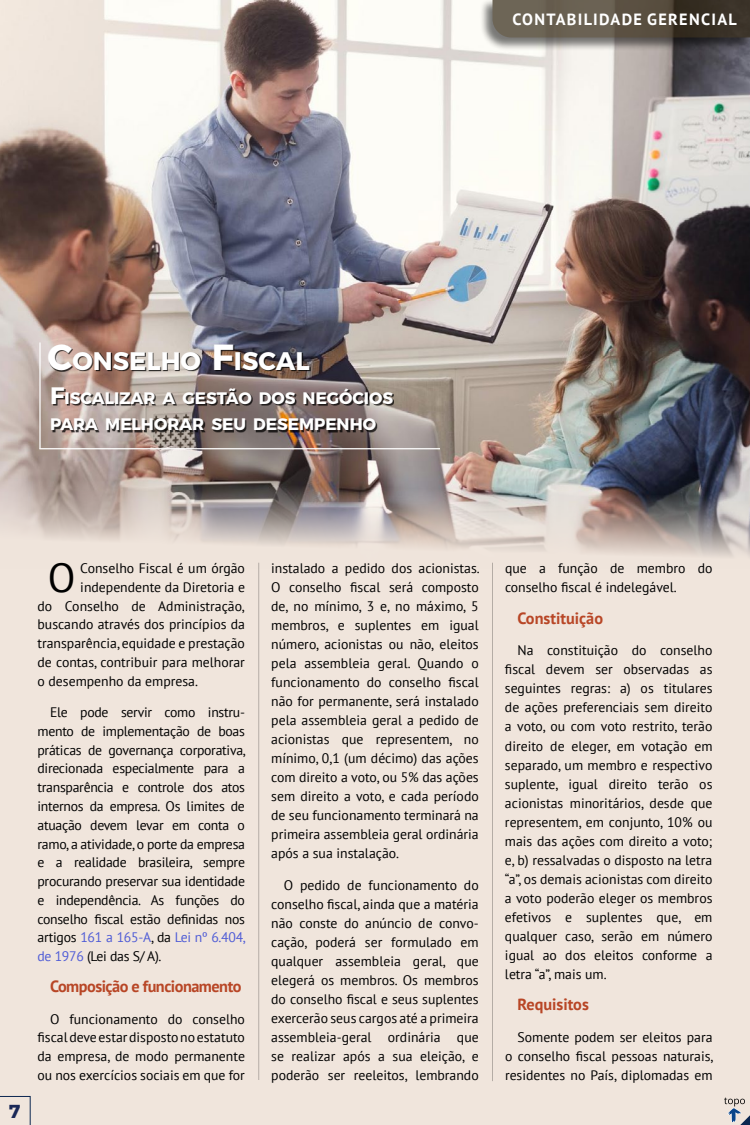
<style>
.page{position:relative;width:750px;height:1125px;background:#f0e5dc}
.page>*{position:absolute;margin:0;border:0;box-sizing:border-box;transform-origin:0 0}
.t1{font:40.5px "PT Sans";color:#000}
.t2{font:700 25.38px "Montserrat";color:#fff}
.t3{font:700 18.75px "Montserrat";color:#1a2857}
.t4{font:700 16.62px/26.2px "Montserrat";color:#fff}
.t5{font:700 16.25px "PT Sans";letter-spacing:-.03em;color:#b84626}
.t6{font:700 16.25px "PT Sans";color:#b84626}
.t7{font:700 16.25px "PT Sans";letter-spacing:.08em;color:#fff}
.t8{font:13.75px/19px "PT Sans";color:#000;text-align:justify}
.s1{font-size:36.25px}
.s2{font-size:23.75px}
.s3{color:#4f5cd6}
</style>
<div class="page">
<img style="left:0;top:1px;width:750px;height:568px">
<hr style="left:39px;top:342px;width:2px;height:107px;background:#fff">
<hr style="left:39px;top:448px;width:401px;height:1px;background:#fff">
<svg style="left:0;top:1096px;width:31px;height:29px"></svg>
<svg style="left:724px;top:1098px;width:26px;height:27px"></svg>
<hr style="left:259px;top:563px;width:1px;height:517px;background:#000">
<hr style="left:492px;top:563px;width:1px;height:518px;background:#000">
<div style="left:480px;top:0;width:270px;height:51px;background:#000;opacity:.75"></div>
<svg style="left:492px;top:0;width:258px;height:38px;background:#574e41"></svg>
<div style="left:52px;top:389px;width:342px;height:43px;background:#000;opacity:.75"></div>
<div style="left:49px;top:346px;width:262px;height:26px;background:#000;opacity:.75"></div>
<p class="t7" style="left:512px;top:9px;width:226px">CONTABILIDADE GERENCIAL</p>
<h2 class="t2" style="left:48px;top:340px;width:264px"><span class="s1">C</span>ONSELHO <span class="s1">F</span>ISCAL</h2>
<p class="t4" style="left:50px;top:384px;width:345px"><span class="s2">F</span>ISCALIZAR A GESTÃO DOS NEGÓCIOS<br>PARA MELHORAR SEU DESEMPENHO</p>
<h3 class="t3" style="left:9px;top:1096px;width:13px">7</h3>
<h1 class="t1" style="left:48px;top:552px;width:29px">O</h1>
<p class="t8" style="left:80px;top:558px;width:166px">Conselho Fiscal é um órgão</p>
<p class="t8" style="left:80px;top:577px;width:166px">independente da Diretoria e</p>
<p class="t8" style="left:38px;top:596px;width:209px">do Conselho de Administração,</p>
<p class="t8" style="left:38px;top:615px;width:209px">buscando através dos princípios da</p>
<p class="t8" style="left:38px;top:634px;width:209px">transparência, equidade e prestação</p>
<p class="t8" style="left:38px;top:652px;width:209px">de contas, contribuir para melhorar</p>
<p class="t8" style="left:38px;top:671px;width:162px">o desempenho da empresa.</p>
<p class="t8" style="left:38px;top:703px;width:210px;text-indent:12px">Ele pode servir como instru&shy;mento de implementação de boas práticas de governança corporativa, direcionada especialmente para a transparência e controle dos atos internos da empresa. Os limites de atuação devem levar em conta o ramo, a atividade, o porte da empresa e a realidade brasileira, sempre procurando preservar sua identidade e independência. As funções do conselho fiscal estão definidas nos artigos <span class="s3">161 a 165-A</span>, da <span class="s3">Lei nº 6.404, de 1976</span> (Lei das S/ A).</p>
<p class="t5" style="left:50px;top:976px;width:193px">Composição e funcionamento</p>
<p class="t8" style="left:38px;top:1009px;width:209px;text-indent:12px">O funcionamento do conselho fiscal deve estar disposto no estatuto da empresa, de modo permanente ou nos exercícios sociais em que for</p>
<p class="t8" style="left:271px;top:559px;width:210px">instalado a pedido dos acionistas.<br>O conselho fiscal será composto de, no mínimo, 3 e, no máximo, 5 membros, e suplentes em igual número, acionistas ou não, eleitos pela assembleia geral. Quando o funcionamento do conselho fiscal não for permanente, será instalado pela assembleia geral a pedido de acionistas que representem, no mínimo, 0,1 (um décimo) das ações com direito a voto, ou 5% das ações sem direito a voto, e cada período de seu funcionamento terminará na primeira assembleia geral ordinária após a sua instalação.</p>
<p class="t8" style="left:271px;top:875px;width:209px;text-indent:12px">O pedido de funcionamento do conselho fiscal, ainda que a matéria não conste do anúncio de convo&shy;cação, poderá ser formulado em qualquer assembleia geral, que elegerá os membros. Os membros do conselho fiscal e seus suplentes exercerão seus cargos até a primeira assembleia-geral ordinária que se realizar após a sua eleição, e poderão ser reeleitos, lembrando</p>
<p class="t8" style="left:505px;top:559px;width:209px">que a função de membro do conselho fiscal é indelegável.</p>
<p class="t6" style="left:518px;top:607px;width:87px">Constituição</p>
<p class="t8" style="left:505px;top:641px;width:209px;text-indent:12px">Na constituição do conselho fiscal devem ser observadas as seguintes regras: a) os titulares de ações preferenciais sem direito a voto, ou com voto restrito, terão direito de eleger, em votação em separado, um membro e respectivo suplente, igual direito terão os acionistas minoritários, desde que representem, em conjunto, 10% ou mais das ações com direito a voto; e, b) ressalvadas o disposto na letra “a”, os demais acionistas com direito a voto poderão eleger os membros efetivos e suplentes que, em qualquer caso, serão em número igual ao dos eleitos conforme a letra “a”, mais um.</p>
<p class="t6" style="left:518px;top:994px;width:73px">Requisitos</p>
<p class="t8" style="left:505px;top:1027px;width:210px;text-indent:12px">Somente podem ser eleitos para o conselho fiscal pessoas naturais, residentes no País, diplomadas em</p>
</div>
